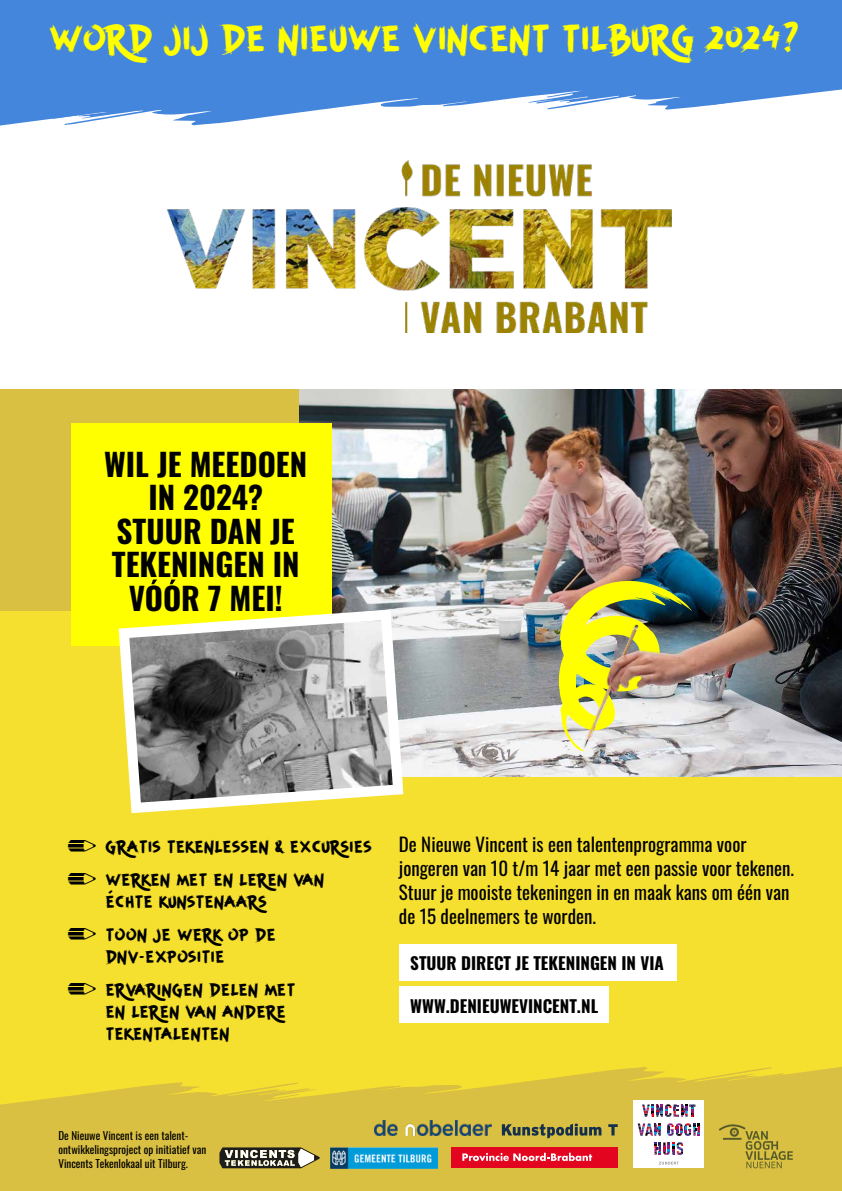
<style>
.page{position:relative;width:842px;height:1191px;background:#fff}
.page>*{position:absolute;margin:0;border:0;box-sizing:border-box;transform-origin:0 0}
.t1{font:34.6px "BRUSHIA";letter-spacing:.02em;color:#ff0}
.t2{font:32px/33px "Monotype Sorts";color:#000}
.t3{font:700 31.2px/33.6px "Oswald";color:#000;text-align:center}
.t4{font:19px/24px "Oswald";color:#000}
.t5{font:700 17px "Oswald";color:#000}
.t6{font:16px/33px "BRUSHIA";letter-spacing:.04em;color:#000}
.t7{font:11px/14px "Oswald";color:#000}
.s1{font-size:38.2px}
.s2{font-size:24px}
</style>
<div class="page">
<svg style="left:0;top:0;width:842px;height:126px;fill:#4586dd"></svg>
<svg style="left:42px;top:0;width:727px;height:125px;background:#5e96e1"></svg>
<div style="left:0;top:601px;width:842px;height:522px;background:#f6e02f"></div>
<svg style="left:0;top:1067px;width:842px;height:124px;fill:#d9bf42"></svg>
<svg style="left:81px;top:1067px;width:713px;height:124px;fill:#d9bf42"></svg>
<img style="left:167px;top:160px;width:504px;height:172px">
<img style="left:299px;top:389px;width:543px;height:387px">
<img style="left:374px;top:1120px;width:117px;height:15px">
<div style="left:0;top:389px;width:299px;height:222px;background:#d9bf42"></div>
<div style="left:71px;top:423px;width:261px;height:222px;background:#ff0"></div>
<div style="left:399px;top:944px;width:278px;height:36px;background:#fff"></div>
<svg style="left:113px;top:604px;width:296px;height:210px;background:#a9a788"></svg>
<div style="left:399px;top:986px;width:210px;height:37px;background:#fff"></div>
<svg style="left:219px;top:1147px;width:101px;height:21px"></svg>
<img style="left:559px;top:580px;width:134px;height:171px">
<svg style="left:151px;top:579px;width:6px;height:5px"></svg>
<svg style="left:170px;top:579px;width:6px;height:5px"></svg>
<div style="left:634px;top:1100px;width:70px;height:68px;background:#fff"></div>
<svg style="left:654px;top:1142px;width:29px;height:12px"></svg>
<svg style="left:667px;top:1123px;width:33px;height:12px"></svg>
<svg style="left:638px;top:1123px;width:23px;height:12px"></svg>
<svg style="left:642px;top:1104px;width:53px;height:12px"></svg>
<svg style="left:659px;top:1161px;width:19px;height:3px"></svg>
<img style="left:330px;top:1147px;width:108px;height:21px">
<svg style="left:502px;top:1123px;width:99px;height:15px"></svg>
<svg style="left:608px;top:1124px;width:10px;height:11px"></svg>
<svg style="left:719px;top:1124px;width:74px;height:44px;background:#bfab3c"></svg>
<div style="left:452px;top:1147px;width:166px;height:21px;background:#e30520"></div>
<svg style="left:462px;top:1152px;width:130px;height:9px"></svg>
<h1 class="t1" style="left:50px;top:22px;width:750px">WORD JIJ DE NIEUWE VINCENT TILBURG <span class="s1">2024?</span></h1>
<h3 class="t3" style="left:104px;top:449px;width:205px">WIL JE MEEDOEN<br>IN 2024?<br>STUUR DAN JE<br>TEKENINGEN IN<br>VOOR 7 MEI!</h3>
<h2 class="t2" style="left:67px;top:831px;width:31px">/ /</h2>
<h2 class="t2" style="left:67px;top:908px;width:31px;line-height:55px">/ /</h2>
<p class="t6" style="left:106px;top:831px;width:267px">GRATIS TEKENLESSEN <span class="s2">&amp;</span> EXCURSIES<br>WERKEN MET EN LEREN VAN</p>
<p class="t6" style="left:106px;top:886px;width:171px">ECHTE KUNSTENAARS<br>TOON JE WERK OP DE</p>
<p class="t6" style="left:106px;top:941px;width:191px">DNV-EXPOSITIE<br>ERVARINGEN DELEN MET</p>
<p class="t6" style="left:106px;top:1002px;width:184px;line-height:22px">EN LEREN VAN ANDERE<br>TEKENTALENTEN</p>
<p class="t4" style="left:399px;top:831px;width:397px">De Nieuwe Vincent is een talentenprogramma voor jongeren van 10 t/m 14 jaar met een passie voor tekenen.<br>Stuur je mooiste tekeningen in en maak kans om één van de 15 deelnemers te worden.</p>
<p class="t5" style="left:410px;top:954px;width:255px">STUUR DIRECT JE TEKENINGEN IN VIA</p>
<p class="t5" style="left:410px;top:996px;width:189px">WWW.DENIEUWEVINCENT.NL</p>
<p class="t7" style="left:58px;top:1127px;width:149px">De Nieuwe Vincent is een talent&shy;ontwikkelingsproject op initiatief van<br>Vincents Tekenlokaal uit Tilburg.</p>
</div>
